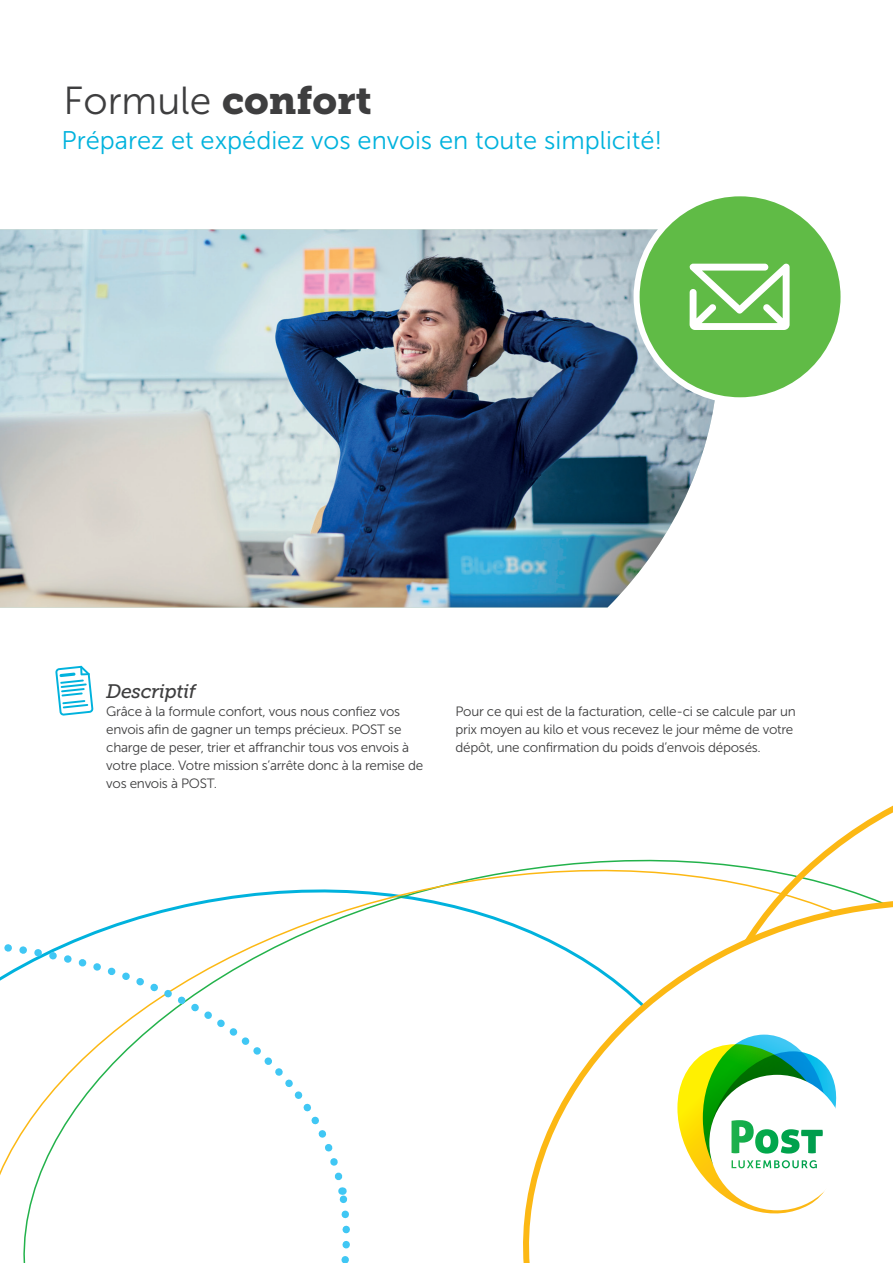
<style>
.page{position:relative;width:893px;height:1263px;background:#fff}
.page>*{position:absolute;margin:0;border:0;box-sizing:border-box;transform-origin:0 0}
.t1{font:39px "Museo Sans 300";color:#3e3e3f}
.t2{font:25.5px "Museo Sans 300";color:#00b2dd}
.t3{font:italic 19.5px "Museo Slab 500";letter-spacing:-.02em;color:#3e3e3f}
.t4{font:13.5px/18px "Museo Sans 300";letter-spacing:-.02em;color:#3e3e3f}
.s1{font-family:"Museo Slab 900"}
</style>
<div class="page">
<img style="left:0;top:230px;width:715px;height:377px">
<svg style="left:55px;top:666px;width:39px;height:50px"></svg>
<svg style="left:34px;top:859px;width:637px;height:328px"></svg>
<svg style="left:0;top:903px;width:348px;height:283px"></svg>
<svg style="left:23px;top:1187px;width:327px;height:76px"></svg>
<svg style="left:671px;top:805px;width:222px;height:65px"></svg>
<div style="left:637px;top:193px;width:206px;height:207px;background:#60bb46;border-radius:50%"></div>
<div style="left:634px;top:190px;width:212px;height:213px;border:6px solid #fff;border-radius:50%"></div>
<svg style="left:497px;top:870px;width:396px;height:393px"></svg>
<svg style="left:671px;top:914px;width:222px;height:349px"></svg>
<svg style="left:689px;top:264px;width:101px;height:66px"></svg>
<p class="t1" style="left:63px;top:80px;width:310px">Formule <span class="s1">confort</span></p>
<p class="t2" style="left:62px;top:126px;width:602px">Préparez et expédiez vos envois en toute simplicité!</p>
<p class="t3" style="left:106px;top:681px;width:91px">Descriptif</p>
<p class="t4" style="left:106px;top:703px;width:318px">Grâce à la formule confort, vous nous confiez vos envois afin de gagner un temps précieux. POST se charge de peser, trier et affranchir tous vos envois à votre place. Votre mission s’arrête donc à la remise de vos envois à POST.</p>
<p class="t4" style="left:455px;top:702px;width:342px">Pour ce qui est de la facturation, celle-ci se calcule par un prix moyen au kilo et vous recevez le jour même de votre dépôt, une confirmation du poids d’envois déposés.</p>
</div>
